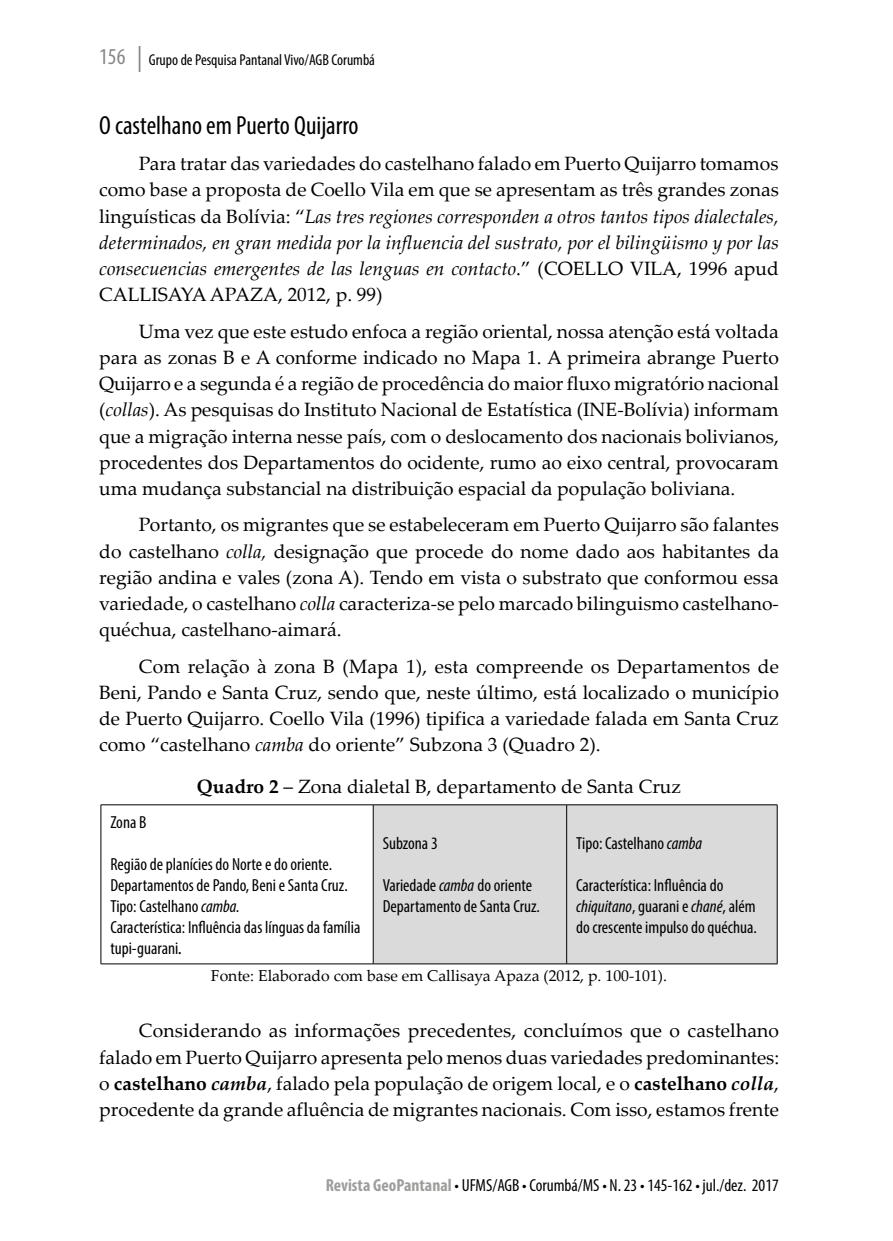
<style>
.page{position:relative;width:893px;height:1241px;background:#fff}
.page>*{position:absolute;margin:0;border:0;box-sizing:border-box;transform-origin:0 0}
._05_SUB-TITULOS{font:condensed 26.25px "Myriad Pro";color:#000}
._09_-_Corpo_do_Texto{font:19.25px/26.2px "Palatino Linotype";color:#000;text-align:justify}
._10_-_Legenda{font:19.25px "Palatino Linotype";color:#000}
.Tabela{font:condensed 17.5px/21px "Myriad Pro";color:#000}
.Fonte{font:15.75px "Palatino Linotype";color:#000}
.t1{font:condensed 15.75px "Myriad Pro";color:#000}
.s1{font-size:22.75px;color:#878787}
.s2{font-style:italic}
.s3{font-weight:700}
.s4{font-style:italic;font-stretch:normal}
.s5{font-weight:700;font-style:italic}
.s6{font-weight:700;color:#9d9d9c}
</style>
<div class="page">
<svg style="left:139px;top:46px;width:1px;height:26px"></svg>
<div style="left:374px;top:805px;width:403px;height:158px;background:#dadada"></div>
<hr style="left:373px;top:804px;width:194px;height:1px;background:#000">
<hr style="left:567px;top:804px;width:210px;height:1px;background:#000">
<hr style="left:566px;top:804px;width:1px;height:159px;background:#000">
<hr style="left:777px;top:804px;width:1px;height:159px;background:#000">
<hr style="left:373px;top:963px;width:194px;height:1px;background:#000">
<hr style="left:567px;top:963px;width:210px;height:1px;background:#000">
<hr style="left:101px;top:804px;width:272px;height:1px;background:#000">
<hr style="left:101px;top:804px;width:1px;height:159px;background:#000">
<hr style="left:373px;top:804px;width:1px;height:159px;background:#000">
<hr style="left:101px;top:963px;width:272px;height:1px;background:#000">
<p class="t1" style="left:99px;top:50px;width:277px"><span class="s1">156</span> Grupo de Pesquisa Pantanal Vivo/AGB Corumbá</p>
<p class="_05_SUB-TITULOS" style="left:99px;top:109px;width:261px">O castelhano em Puerto Quijarro</p>
<p class="_09_-_Corpo_do_Texto" style="left:99px;top:150px;width:681px;text-indent:40px">Para tratar das variedades do castelhano falado em Puerto Quijarro tomamos como base a proposta de Coello Vila em que se apresentam as três grandes zonas linguísticas da Bolívia: “<span class="s2">Las tres regiones corresponden a otros tantos tipos dialectales, determinados, en gran medida por la influencia del sustrato, por el bilingüismo y por las consecuencias emergentes de las lenguas en contacto</span>.” (COELLO VILA, 1996 apud CALLISAYA APAZA, 2012, p. 99)</p>
<p class="_09_-_Corpo_do_Texto" style="left:99px;top:317px;width:681px;text-indent:40px">Uma vez que este estudo enfoca a região oriental, nossa atenção está voltada para as zonas B e A conforme indicado no Mapa 1. A primeira abrange Puerto Quijarro e a segunda é a região de procedência do maior fluxo migratório nacional (<span class="s2">collas</span>). As pesquisas do Instituto Nacional de Estatística (INE-Bolívia) informam que a migração interna nesse país, com o deslocamento dos nacionais bolivianos, procedentes dos Departamentos do ocidente, rumo ao eixo central, provocaram uma mudança substancial na distribuição espacial da população boliviana.</p>
<p class="_09_-_Corpo_do_Texto" style="left:99px;top:511px;width:681px;text-indent:40px">Portanto, os migrantes que se estabeleceram em Puerto Quijarro são falantes do castelhano <span class="s2">colla,</span> designação que procede do nome dado aos habitantes da região andina e vales (zona A). Tendo em vista o substrato que conformou essa variedade, o castelhano <span class="s2">colla</span> caracteriza-se pelo marcado bilinguismo castelhano&shy;quéchua, castelhano-aimará.</p>
<p class="_09_-_Corpo_do_Texto" style="left:99px;top:652px;width:681px;text-indent:40px">Com relação à zona B (Mapa 1), esta compreende os Departamentos de Beni, Pando e Santa Cruz, sendo que, neste último, está localizado o município de Puerto Quijarro. Coello Vila (1996) tipifica a variedade falada em Santa Cruz como “castelhano <span class="s2">camba</span> do oriente” Subzona 3 (Quadro 2).</p>
<p class="_10_-_Legenda" style="left:197px;top:772px;width:486px"><span class="s3">Quadro 2</span> – Zona dialetal B, departamento de Santa Cruz</p>
<p class="Tabela" style="left:110px;top:811px;width:38px">Zona B</p>
<p class="Tabela" style="left:110px;top:853px;width:223px">Região de planícies do Norte e do oriente.</p>
<p class="Tabela" style="left:110px;top:874px;width:239px">Departamentos de Pando, Beni e Santa Cruz.</p>
<p class="Tabela" style="left:110px;top:895px;width:131px">Tipo: Castelhano <span class="s2">camba.</span></p>
<p class="Tabela" style="left:110px;top:916px;width:252px">Característica: Influência das línguas da família tupi-guarani<span class="s4">.</span></p>
<p class="Tabela" style="left:576px;top:832px;width:128px">Tipo: Castelhano <span class="s2">camba</span></p>
<p class="Tabela" style="left:576px;top:874px;width:182px">Característica: Influência do <span class="s2">chiquitano</span>, guarani e <span class="s2">chané</span>, além do crescente impulso do quéchua.</p>
<p class="Fonte" style="left:211px;top:964px;width:458px">Fonte: Elaborado com base em Callisaya Apaza (2012, p. 100-101).</p>
<p class="_09_-_Corpo_do_Texto" style="left:99px;top:1016px;width:681px;text-indent:40px">Considerando as informações precedentes, concluímos que o castelhano falado em Puerto Quijarro apresenta pelo menos duas variedades predominantes: o <span class="s3">castelhano</span> <span class="s5">camba</span>, falado pela população de origem local, e o <span class="s3">castelhano</span> <span class="s5">colla</span>, procedente da grande afluência de migrantes nacionais. Com isso, estamos frente</p>
<p class="Tabela" style="left:383px;top:832px;width:57px">Subzona 3</p>
<p class="Tabela" style="left:383px;top:874px;width:151px">Variedade <span class="s2">camba</span> do oriente</p>
<p class="Tabela" style="left:383px;top:895px;width:159px">Departamento de Santa Cruz.</p>
<p class="Tabela" style="left:326px;top:1174px;width:455px"><span class="s6">Revista GeoPantanal</span> • UFMS/AGB • Corumbá/MS • N. 23 • 145-162 • jul./dez. 2017</p>
</div>
